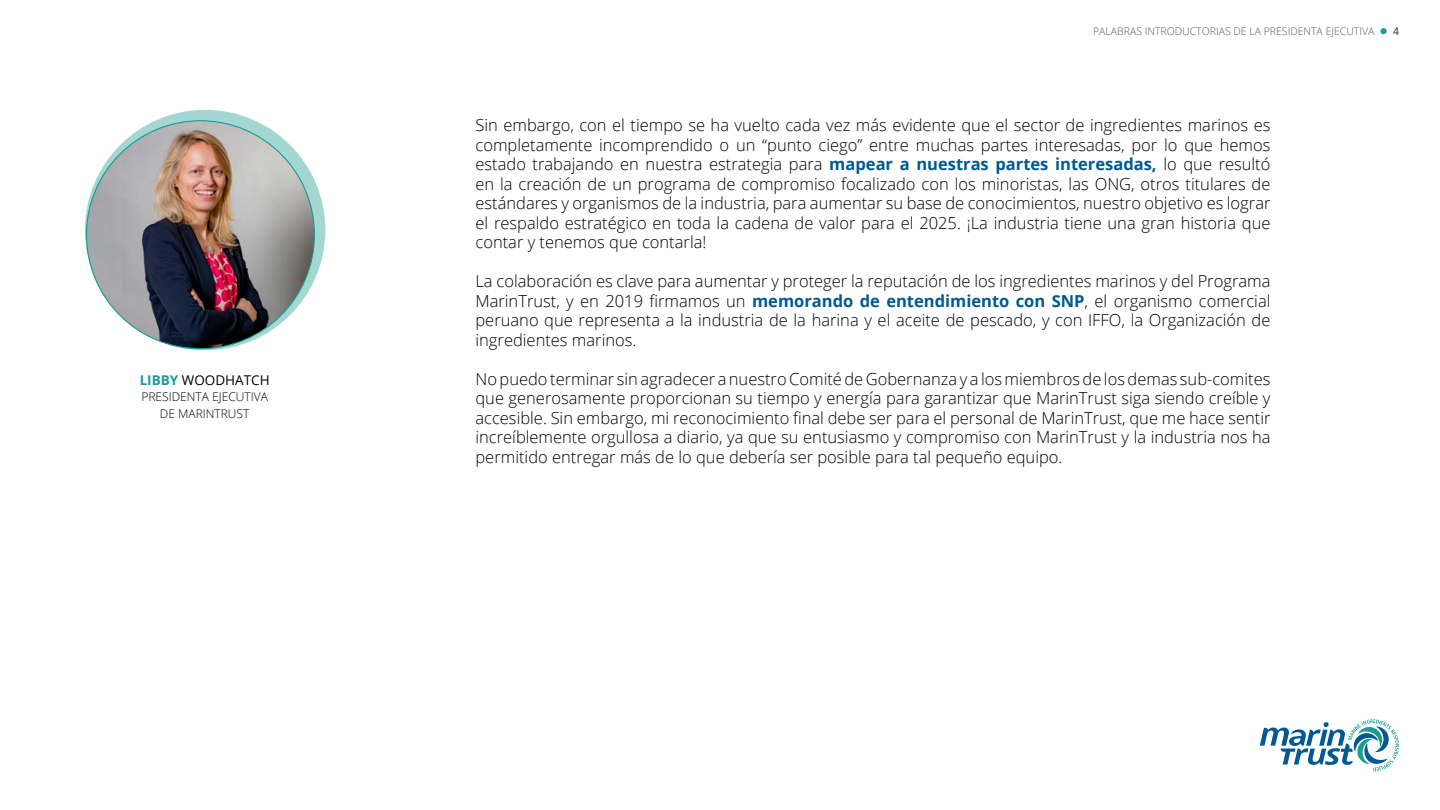
<style>
.page{position:relative;width:1440px;height:810px;background:#fff}
.page>*{position:absolute;margin:0;border:0;box-sizing:border-box;transform-origin:0 0}
.t1{font:300 16.5px/19.5px "Open Sans";color:#000;text-align:justify}
.t2{font:13.5px "Open Sans";color:#000}
.t3{font:300 12px/16.5px "Open Sans";color:#000;text-align:center}
.t4{font:300 10.5px "Open Sans";color:#575756}
.s1{font-weight:700;color:#1a9c8f}
.s2{color:#1a9c8f}
.s3{font-weight:600}
.s4{font-weight:700;color:#005991}
</style>
<div class="page">
<svg style="left:1260px;top:719px;width:139px;height:52px"></svg>
<svg style="left:85px;top:110px;width:240px;height:240px;background:#99d2cc"></svg>
<img style="left:86px;top:121px;width:228px;height:228px;border-radius:114px">
<p class="t2" style="left:140px;top:370px;width:132px"><span class="s1">LIBBY</span> WOODHATCH</p>
<p class="t3" style="left:141px;top:388px;width:128px">PRESIDENTA EJECUTIVA<br>DE MARINTRUST</p>
<p class="t4" style="left:1093px;top:24px;width:308px">PALABRAS INTRODUCTORIAS DE LA PRESIDENTA EJECUTIVA <span class="s2">●</span> <span class="s3">4</span></p>
<p class="t1" style="left:476px;top:115px;width:797px">Sin embargo, con el tiempo se ha vuelto cada vez más evidente que el sector de ingredientes marinos es completamente incomprendido o un “punto ciego” entre muchas partes interesadas, por lo que hemos estado trabajando en nuestra estrategia para <span class="s4">mapear a nuestras partes interesadas,</span> lo que resultó en la creación de un programa de compromiso focalizado con los minoristas, las ONG, otros titulares de estándares y organismos de la industria, para aumentar su base de conocimientos, nuestro objetivo es lograr el respaldo estratégico en toda la cadena de valor para el 2025. ¡La industria tiene una gran historia que contar y tenemos que contarla!</p>
<p class="t1" style="left:476px;top:271px;width:797px">La colaboración es clave para aumentar y proteger la reputación de los ingredientes marinos y del Programa MarinTrust, y en 2019 firmamos un <span class="s4">memorando de entendimiento con SNP</span>, el organismo comercial peruano que representa a la industria de la harina y el aceite de pescado, y con IFFO, la Organización de ingredientes marinos.</p>
<p class="t1" style="left:476px;top:368px;width:797px">No puedo terminar sin agradecer a nuestro Comité de Gobernanza y a los miembros de los demas sub-comites que generosamente proporcionan su tiempo y energía para garantizar que MarinTrust siga siendo creíble y accesible. Sin embargo, mi reconocimiento final debe ser para el personal de MarinTrust, que me hace sentir increíblemente orgullosa a diario, ya que su entusiasmo y compromiso con MarinTrust y la industria nos ha permitido entregar más de lo que debería ser posible para tal pequeño equipo.</p>
</div>
